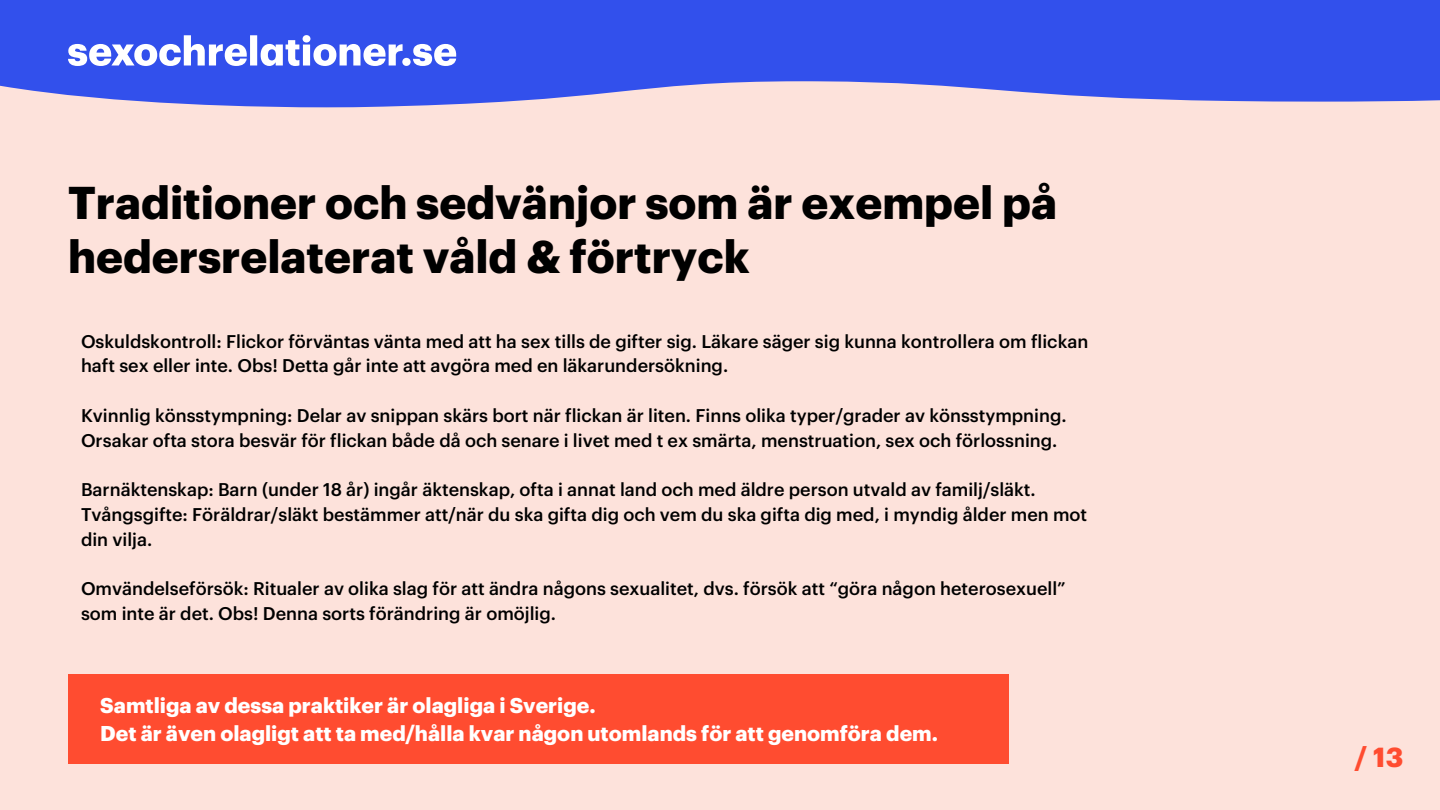
<style>
.page{position:relative;width:1440px;height:810px;background:#fde2db}
.page>*{position:absolute;margin:0;border:0;box-sizing:border-box;transform-origin:0 0}
.t1{font:700 45px/54px "Graphik";color:#000}
.t2{font:700 27px "Graphik";color:#ff4c30}
.t3{font:700 21px/28.2px "Graphik";color:#fff}
.t4{font:500 18px/24.8px "Graphik";color:#000}
</style>
<div class="page">
<svg style="left:0;top:0;width:1440px;height:107px;background:#4860ea"></svg>
<svg style="left:68px;top:35px;width:364px;height:31px;background:#8d9df4"></svg>
<div style="left:69px;top:674px;width:940px;height:90px;background:#ff4c30"></div>
<p class="t1" style="left:68px;top:178px;width:991px">Traditioner och sedvänjor som är exempel på hedersrelaterat våld &amp; förtryck</p>
<p class="t4" style="left:81px;top:329px;width:1009px">Oskuldskontroll: Flickor förväntas vänta med att ha sex tills de gifter sig. Läkare säger sig kunna kontrollera om flickan haft sex eller inte. Obs! Detta går inte att avgöra med en läkarundersökning.</p>
<p class="t4" style="left:81px;top:404px;width:987px">Kvinnlig könsstympning: Delar av snippan skärs bort när flickan är liten. Finns olika typer/grader av könsstympning.<br>Orsakar ofta stora besvär för flickan både då och senare i livet med t ex smärta, menstruation, sex och förlossning.</p>
<p class="t4" style="left:81px;top:478px;width:956px">Barnäktenskap: Barn (under 18 år) ingår äktenskap, ofta i annat land och med äldre person utvald av familj/släkt.</p>
<p class="t4" style="left:81px;top:503px;width:1008px">Tvångsgifte: Föräldrar/släkt bestämmer att/när du ska gifta dig och vem du ska gifta dig med, i myndig ålder men mot din vilja.</p>
<p class="t4" style="left:81px;top:577px;width:986px">Omvändelseförsök: Ritualer av olika slag för att ändra någons sexualitet, dvs. försök att “göra någon heterosexuell”</p>
<h3 class="t4" style="left:81px;top:602px;width:477px">som inte är det. Obs! Denna sorts förändring är omöjlig.</h3>
<h2 class="t3" style="left:100px;top:692px;width:839px">Samtliga av dessa praktiker är olagliga i Sverige.<br>Det är även olagligt att ta med/hålla kvar någon utomlands för att genomföra dem.</h2>
<h1 class="t2" style="left:1355px;top:745px;width:50px">/13</h1>
</div>
